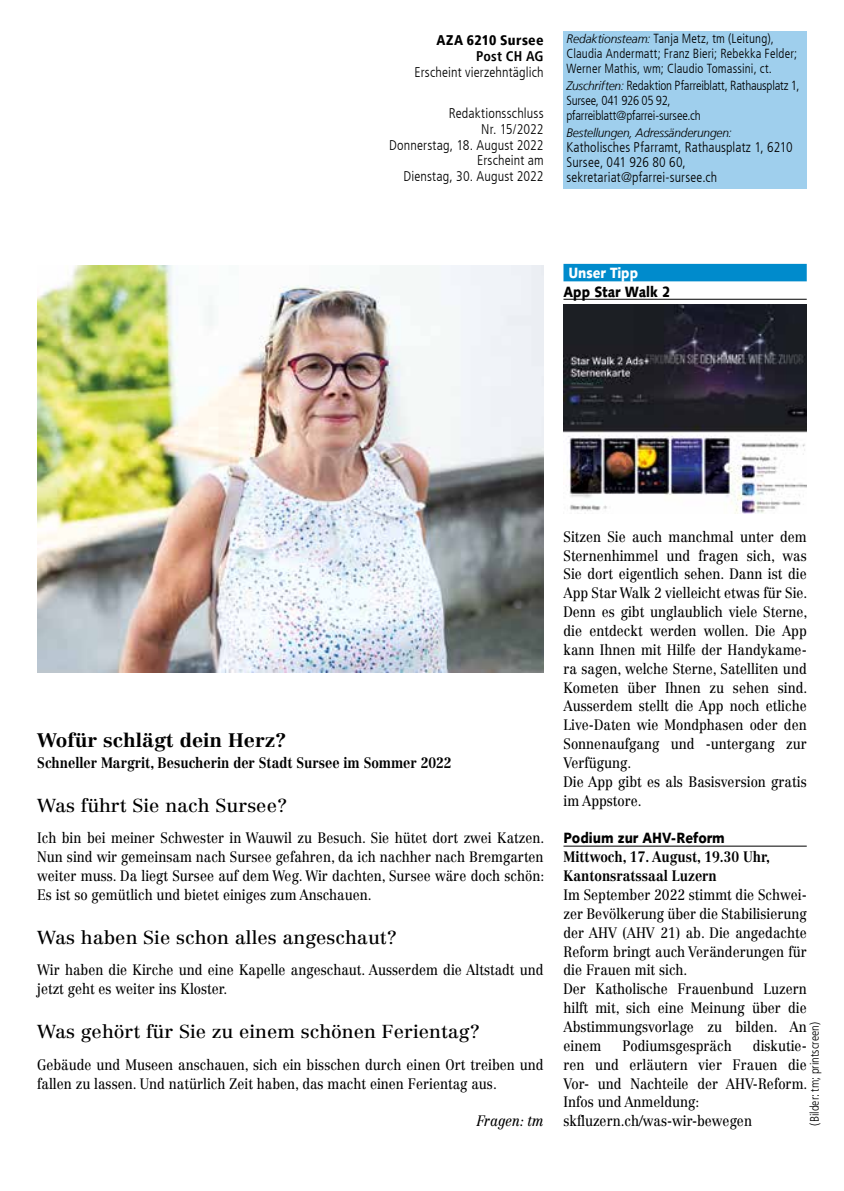
<style>
.page{position:relative;width:844px;height:1191px;background:#fff}
.page>*{position:absolute;margin:0;border:0;box-sizing:border-box;transform-origin:0 0}
.t1{font:700 19.25px "Centennial LT Std";color:#000;scale:1.05 1}
.t2{font:18.55px "Centennial LT Std";color:#000;scale:1.05 1}
.t3{font:14.88px/18.9px "Centennial LT Std";color:#000;scale:.88 1}
.t4{font:700 14.88px/18.9px "Centennial LT Std";color:#000;scale:.88 1}
.t5{font:900 14.88px "Syntax LT Std";color:#000;scale:.88 1}
.t6{font:italic 14.88px "Centennial LT Std";color:#000;scale:.88 1}
.t7{font:900 14.88px "Syntax LT Std";color:#fff;scale:.88 1}
.t8{font:300 condensed 14px/15.8px "Frutiger LT";letter-spacing:.01em;color:#000;text-align:right}
.t9{font:900 condensed 14px "Frutiger LT";letter-spacing:.02em;color:#000}
.t10{font:700 condensed 14px "Frutiger LT";letter-spacing:.015em;color:#000}
.t11{font:300 condensed 13.12px/14.9px "Frutiger LT";letter-spacing:.005em;color:#000}
.t12{font:300 condensed 13.12px/14.9px "Frutiger LT";letter-spacing:-.015em;color:#000}
.t13{font:italic 300 12.25px "Frutiger LT";letter-spacing:-.015em;color:#000}
.t14{font:300 condensed 12.25px "Frutiger LT Std";color:#000}
.s1{font-style:italic;font-stretch:normal;font-size:12.25px}
</style>
<div class="page">
<div style="left:563px;top:31px;width:243px;height:158px;background:#9fcfed"></div>
<div style="left:563px;top:264px;width:243px;height:17px;background:#008bcc"></div>
<hr style="left:563px;top:299px;width:243px;height:1px;background:#000">
<hr style="left:563px;top:846px;width:243px;height:1px;background:#000">
<img style="left:563px;top:304px;width:243px;height:209px">
<img style="left:37px;top:265px;width:506px;height:407px">
<p class="t9" style="left:436px;top:32px;width:108px">AZA 6210 Sursee</p>
<p class="t10" style="left:476px;top:48px;width:69px">Post CH AG</p>
<p class="t8" style="left:414px;top:64px;width:131px">Erscheint vierzehntäglich</p>
<p class="t8" style="left:389px;top:106px;width:156px">Redaktionsschluss<br>Nr. 15/2022<br>Donnerstag, 18. August 2022<br>Erscheint am<br>Dienstag, 30. August 2022</p>
<p class="t11" style="left:566px;top:31px;width:232px"><span class="s1">Redaktionsteam:</span> Tanja Metz, tm (Leitung),<br>Claudia Andermatt; Franz Bieri; Rebekka Felder;<br>Werner Mathis, wm; Claudio Tomassini, ct.</p>
<p class="t12" style="left:566px;top:78px;width:234px"><span class="s1">Zuschriften:</span> Redaktion Pfarreiblatt, Rathausplatz 1,<br>Sursee, 041 926 05 92, pfarreiblatt@pfarrei-sursee.ch</p>
<p class="t13" style="left:566px;top:126px;width:167px">Bestellungen, Adressänderungen:</p>
<p class="t8" style="left:566px;top:140px;width:228px;line-height:14.9px;text-align:left">Katholisches Pfarramt, Rathausplatz 1, 6210<br>Sursee, 041 926 80 60, sekretariat@pfarrei-sursee.ch</p>
<p class="t7" style="left:568px;top:264px;width:81px">Unser Tipp</p>
<p class="t5" style="left:563px;top:282px;width:123px">App Star Walk 2</p>
<p class="t1" style="left:37px;top:728px;width:239px">Wofür schlägt dein Herz?</p>
<p class="t4" style="left:37px;top:753px;width:472px">Schneller Margrit, Besucherin der Stadt Sursee im Sommer 2022</p>
<p class="t2" style="left:37px;top:794px;width:240px">Was führt Sie nach Sursee?</p>
<p class="t3" style="left:37px;top:828px;width:577px;text-align:justify">Ich bin bei meiner Schwester in Wauwil zu Besuch. Sie hütet dort zwei Katzen.<br>Nun sind wir gemeinsam nach Sursee gefahren, da ich nachher nach Bremgarten weiter muss. Da liegt Sursee auf dem Weg. Wir dachten, Sursee wäre doch schön:<br>Es ist so gemütlich und bietet einiges zum Anschauen.</p>
<p class="t2" style="left:37px;top:926px;width:344px">Was haben Sie schon alles angeschaut?</p>
<p class="t3" style="left:37px;top:960px;width:576px">Wir haben die Kirche und eine Kapelle angeschaut. Ausserdem die Altstadt und jetzt geht es weiter ins Kloster.</p>
<p class="t2" style="left:37px;top:1020px;width:423px">Was gehört für Sie zu einem schönen Ferientag?</p>
<p class="t3" style="left:37px;top:1055px;width:576px">Gebäude und Museen anschauen, sich ein bisschen durch einen Ort treiben und fallen zu lassen. Und natürlich Zeit haben, das macht einen Ferientag aus.</p>
<p class="t6" style="left:477px;top:1112px;width:77px">Fragen: tm</p>
<p class="t3" style="left:563px;top:527px;width:279px">Sitzen Sie auch manchmal unter dem Sternenhimmel und fragen sich, was Sie dort eigentlich sehen. Dann ist die App Star Walk 2 vielleicht etwas für Sie.<br>Denn es gibt unglaublich viele Sterne, die entdeckt werden wollen. Die App kann Ihnen mit Hilfe der Handykame&shy;ra sagen, welche Sterne, Satelliten und Kometen über Ihnen zu sehen sind.<br>Ausserdem stellt die App noch etliche Live-Daten wie Mondphasen oder den Sonnenaufgang und -untergang zur Verfügung.<br>Die App gibt es als Basisversion gratis im Appstore.</p>
<p class="t5" style="left:563px;top:829px;width:185px">Podium zur AHV-Reform</p>
<p class="t4" style="left:563px;top:847px;width:236px">Mittwoch, 17. August, 19.30 Uhr,<br>Kantonsratssaal Luzern</p>
<p class="t3" style="left:563px;top:885px;width:278px">Im September 2022 stimmt die Schwei&shy;zer Bevölkerung über die Stabilisierung der AHV (AHV 21) ab. Die angedachte<br>Reform bringt auch Veränderungen für die Frauen mit sich.<br>Der Katholische Frauenbund Luzern hilft mit, sich eine Meinung über die<br>Abstimmungsvorlage zu bilden. An einem</p>
<p class="t14" style="left:807px;top:1125px;width:105px;rotate:-90deg">(Bilder: tm; printscreen)</p>
<p class="t3" style="left:563px;top:1036px;width:279px;text-indent:189px">diskutie&shy;ren und erläutern vier Frauen die<br>Vor- und Nachteile der AHV-Reform.<br>Infos und Anmeldung: skfluzern.ch/was-wir-bewegen</p>
<p class="t3" style="left:622px;top:1036px;width:125px">Podiumsgespräch</p>
</div>
